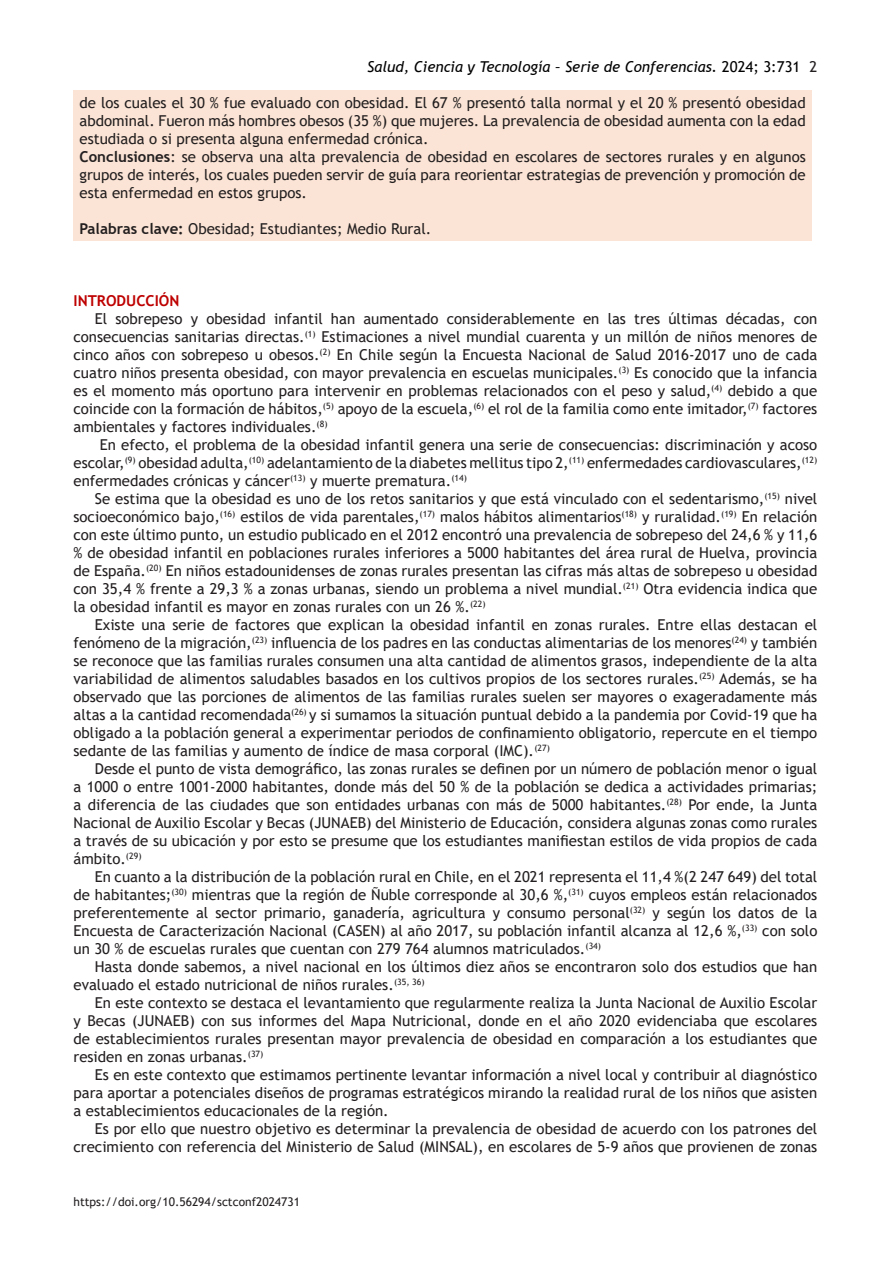
<style>
.page{position:relative;width:893px;height:1263px;background:#fff}
.page>*{position:absolute;margin:0;border:0;box-sizing:border-box;transform-origin:0 0}
.t1{font:15px/18px "Trebuchet MS";color:#231f20;text-align:justify}
.t2{font:italic 15px "Trebuchet MS";color:#000}
.t3{font:700 15px "Trebuchet MS";color:#be0000}
.t4{font:12px "Trebuchet MS";color:#231f20}
.s1{font-style:normal}
.s2{font-style:normal;color:#231f20}
.s3{font-weight:700}
</style>
<div class="page">
<div style="left:74px;top:90px;width:738px;height:150px;background:#fbe4d5"></div>
<p class="t2" style="left:367px;top:58px;width:452px">Salud, Ciencia y Tecnología – Serie de Conferencias. <span class="s1">2024; 3:731</span> <span class="s2">2</span></p>
<p class="t1" style="left:80px;top:94px;width:728px">de los cuales el 30 % fue evaluado con obesidad. El 67 % presentó talla normal y el 20 % presentó obesidad abdominal. Fueron más hombres obesos (35 %) que mujeres. La prevalencia de obesidad aumenta con la edad estudiada o si presenta alguna enfermedad crónica.</p>
<p class="t1" style="left:80px;top:148px;width:728px"><span class="s3">Conclusiones</span>: se observa una alta prevalencia de obesidad en escolares de sectores rurales y en algunos grupos de interés, los cuales pueden servir de guía para reorientar estrategias de prevención y promoción de esta enfermedad en estos grupos.</p>
<p class="t1" style="left:80px;top:220px;width:353px"><span class="s3">Palabras clave:</span> Obesidad; Estudiantes; Medio Rural.</p>
<p class="t3" style="left:74px;top:291px;width:107px">INTRODUCCIÓN</p>
<p class="t1" style="left:74px;top:310px;width:745px;text-indent:21px">El sobrepeso y obesidad infantil han aumentado considerablemente en las tres últimas décadas, con consecuencias sanitarias directas.<sup>(1)</sup> Estimaciones a nivel mundial cuarenta y un millón de niños menores de cinco años con sobrepeso u obesos.<sup>(2)</sup> En Chile según la Encuesta Nacional de Salud 2016-2017 uno de cada cuatro niños presenta obesidad, con mayor prevalencia en escuelas municipales.<sup>(3)</sup> Es conocido que la infancia es el momento más oportuno para intervenir en problemas relacionados con el peso y salud,<sup>(4)</sup> debido a que coincide con la formación de hábitos,<sup>(5)</sup> apoyo de la escuela,<sup>(6)</sup> el rol de la familia como ente imitador,<sup>(7)</sup> factores ambientales y factores individuales.<sup>(8)</sup></p>
<p class="t1" style="left:74px;top:436px;width:745px;text-indent:26px">En efecto, el problema de la obesidad infantil genera una serie de consecuencias: discriminación y acoso escolar,<sup>(9)</sup> obesidad adulta,<sup>(10)</sup> adelantamiento de la diabetes mellitus tipo 2,<sup>(11)</sup> enfermedades cardiovasculares,<sup>(12) </sup>enfermedades crónicas y cáncer<sup>(13)</sup> y muerte prematura.<sup>(14)</sup></p>
<p class="t1" style="left:74px;top:490px;width:745px;text-indent:21px">Se estima que la obesidad es uno de los retos sanitarios y que está vinculado con el sedentarismo,<sup>(15)</sup> nivel socioeconómico bajo,<sup>(16)</sup> estilos de vida parentales,<sup>(17)</sup> malos hábitos alimentarios<sup>(18)</sup> y ruralidad.<sup>(19)</sup> En relación con este último punto, un estudio publicado en el 2012 encontró una prevalencia de sobrepeso del 24,6 % y 11,6 % de obesidad infantil en poblaciones rurales inferiores a 5000 habitantes del área rural de Huelva, provincia de España.<sup>(20)</sup> En niños estadounidenses de zonas rurales presentan las cifras más altas de sobrepeso u obesidad con 35,4 % frente a 29,3 % a zonas urbanas, siendo un problema a nivel mundial.<sup>(21)</sup> Otra evidencia indica que la obesidad infantil es mayor en zonas rurales con un 26 %.<sup>(22)</sup></p>
<p class="t1" style="left:74px;top:616px;width:745px;text-indent:21px">Existe una serie de factores que explican la obesidad infantil en zonas rurales. Entre ellas destacan el fenómeno de la migración,<sup>(23)</sup> influencia de los padres en las conductas alimentarias de los menores<sup>(24)</sup> y también se reconoce que las familias rurales consumen una alta cantidad de alimentos grasos, independiente de la alta variabilidad de alimentos saludables basados en los cultivos propios de los sectores rurales.<sup>(25)</sup> Además, se ha observado que las porciones de alimentos de las familias rurales suelen ser mayores o exageradamente más altas a la cantidad recomendada<sup>(26)</sup> y si sumamos la situación puntual debido a la pandemia por Covid-19 que ha obligado a la población general a experimentar periodos de confinamiento obligatorio, repercute en el tiempo sedante de las familias y aumento de índice de masa corporal (IMC).<sup>(27)</sup></p>
<p class="t1" style="left:74px;top:760px;width:745px;text-indent:21px">Desde el punto de vista demográfico, las zonas rurales se definen por un número de población menor o igual a 1000 o entre 1001-2000 habitantes, donde más del 50 % de la población se dedica a actividades primarias; a diferencia de las ciudades que son entidades urbanas con más de 5000 habitantes.<sup>(28)</sup> Por ende, la Junta Nacional de Auxilio Escolar y Becas (JUNAEB) del Ministerio de Educación, considera algunas zonas como rurales a través de su ubicación y por esto se presume que los estudiantes manifiestan estilos de vida propios de cada ámbito.<sup>(29)</sup></p>
<p class="t1" style="left:74px;top:868px;width:745px;text-indent:21px">En cuanto a la distribución de la población rural en Chile, en el 2021 representa el 11,4 %(2 247 649) del total de habitantes;<sup>(30)</sup> mientras que la región de Ñuble corresponde al 30,6 %,<sup>(31)</sup> cuyos empleos están relacionados preferentemente al sector primario, ganadería, agricultura y consumo personal<sup>(32)</sup> y según los datos de la Encuesta de Caracterización Nacional (CASEN) al año 2017, su población infantil alcanza al 12,6 %,<sup>(33)</sup> con solo un 30 % de escuelas rurales que cuentan con 279 764 alumnos matriculados.<sup>(34)</sup></p>
<p class="t1" style="left:74px;top:958px;width:745px;text-indent:21px">Hasta donde sabemos, a nivel nacional en los últimos diez años se encontraron solo dos estudios que han evaluado el estado nutricional de niños rurales.<sup>(35,</sup> <sup>36)</sup></p>
<p class="t1" style="left:74px;top:994px;width:745px;text-indent:21px">En este contexto se destaca el levantamiento que regularmente realiza la Junta Nacional de Auxilio Escolar y Becas (JUNAEB) con sus informes del Mapa Nutricional, donde en el año 2020 evidenciaba que escolares de establecimientos rurales presentan mayor prevalencia de obesidad en comparación a los estudiantes que residen en zonas urbanas.<sup>(37)</sup></p>
<p class="t1" style="left:74px;top:1066px;width:745px;text-indent:21px">Es en este contexto que estimamos pertinente levantar información a nivel local y contribuir al diagnóstico para aportar a potenciales diseños de programas estratégicos mirando la realidad rural de los niños que asisten a establecimientos educacionales de la región.</p>
<p class="t1" style="left:74px;top:1120px;width:745px;text-align:right">Es por ello que nuestro objetivo es determinar la prevalencia de obesidad de acuerdo con los patrones del crecimiento con referencia del Ministerio de Salud (MINSAL), en escolares de 5-9 años que provienen de zonas</p>
<p class="t4" style="left:74px;top:1194px;width:228px">https://doi.org/10.56294/sctconf2024731</p>
</div>
